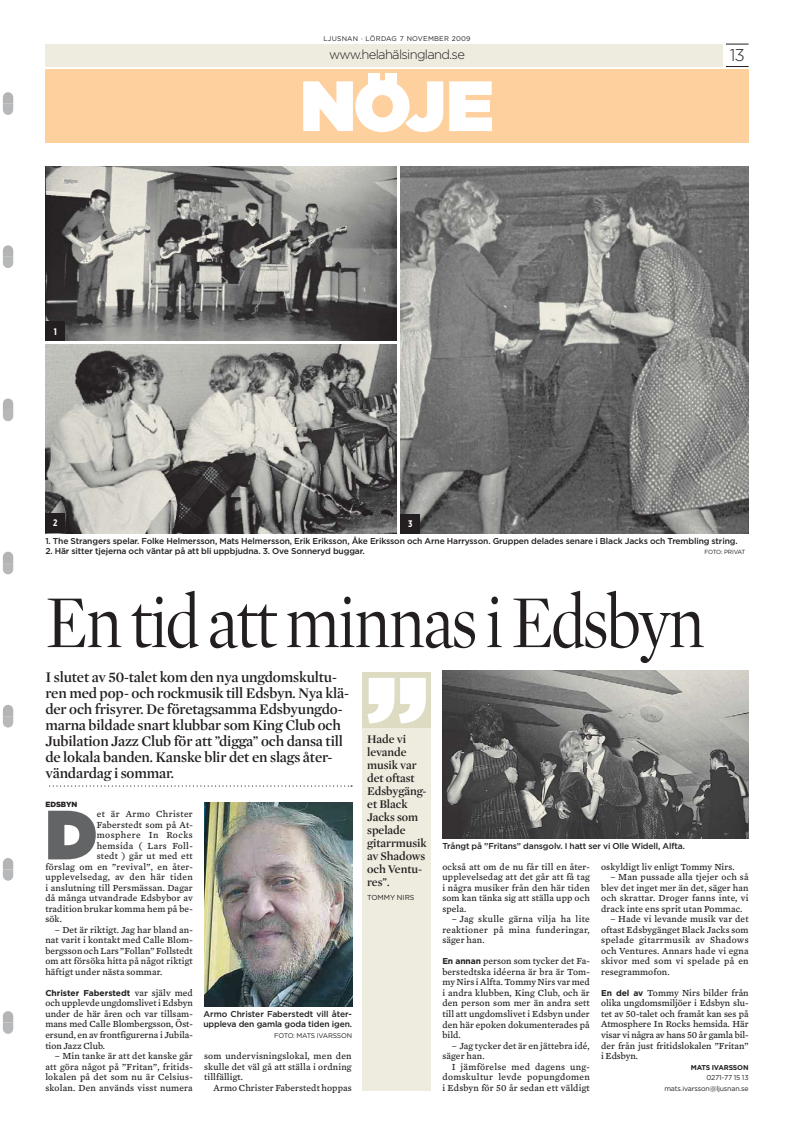
<style>
.page{position:relative;width:794px;height:1126px;background:#fff}
.page>*{position:absolute;margin:0;border:0;box-sizing:border-box;transform-origin:0 0}
.t1{font:300 76px "Mercury Display";letter-spacing:-.03em;color:#231f20;scale:.88 1}
.t2{font:900 71px "Gotham";color:#fff}
.t3{font:900 69.5px "Gotham";color:#636466}
.t4{font:300 17px "Gotham";color:#231f20}
.t5{font:600 15px/16px "Mercury Display";letter-spacing:-.01em;color:#231f20}
.t6{font:300 13px "Gotham";letter-spacing:-.055em;color:#231f20}
.t7{font:600 12px/13px "Mercury Display";letter-spacing:-.005em;color:#231f20}
.t8{font:9.5px/10.5px "Mercury Text G4";letter-spacing:.015em;color:#231f20;text-align:justify}
.t9{font:9.5px "Mercury Text G4";letter-spacing:.035em;color:#231f20}
.t10{font:9.5px "Mercury Text G4";letter-spacing:.04em;color:#231f20}
.t11{font:9.5px "Mercury Text G4";letter-spacing:.05em;color:#231f20}
.t12{font:700 9.5px "Gotham Extra Narrow";color:#fff}
.t13{font:500 8.5px/10.5px "Gotham";letter-spacing:-.015em;color:#231f20}
.t14{font:700 8.5px "Gotham";letter-spacing:-.005em;color:#231f20}
.t15{font:900 7.5px "Gotham";color:#231f20}
.t16{font:7.2px "Gotham";letter-spacing:-.005em;color:#231f20}
.t17{font:7px/10.5px "Gotham";letter-spacing:-.02em;color:#231f20;text-align:right}
.t18{font:700 7px "Gotham";letter-spacing:-.02em;color:#231f20}
.t19{font:6.8px "Gotham";letter-spacing:.03em;color:#231f20}
.t20{font:6.8px "Gotham";letter-spacing:-.035em;color:#231f20}
.t21{font:6px "Gotham";letter-spacing:-.055em;color:#231f20}
.s1{font-family:"Mercury Text G4";font-weight:400;font-size:9.5px}
.s2{font-family:"Gotham";font-weight:700;font-size:8.5px}
</style>
<div class="page">
<div style="left:45px;top:44px;width:678px;height:23px;background:#eeecdf"></div>
<svg style="left:726px;top:44px;width:22px;height:1px"></svg>
<svg style="left:726px;top:66px;width:22px;height:1px"></svg>
<img style="left:400px;top:166px;width:348px;height:367px">
<img style="left:45px;top:344px;width:351px;height:189px">
<img style="left:45px;top:166px;width:351px;height:175px">
<div style="left:45px;top:69px;width:703px;height:74px;background:#fed09e"></div>
<div style="left:385px;top:74px;width:12px;height:11px;background:#fff"></div>
<div style="left:369px;top:74px;width:11px;height:11px;background:#fff"></div>
<svg style="left:52px;top:785px;width:300px;height:1px"></svg>
<div style="left:363px;top:727px;width:68px;height:363px;background:#eeecdf"></div>
<div style="left:363px;top:672px;width:68px;height:55px;background:#dedbc3"></div>
<svg style="left:367px;top:678px;width:59px;height:45px"></svg>
<div style="left:45px;top:512px;width:20px;height:20px;background:#231f20"></div>
<div style="left:45px;top:321px;width:20px;height:20px;background:#231f20"></div>
<div style="left:400px;top:513px;width:20px;height:20px;background:#231f20"></div>
<img style="left:443px;top:670px;width:305px;height:168px">
<img style="left:204px;top:802px;width:148px;height:204px">
<svg style="left:3px;top:551px;width:10px;height:23px"></svg>
<svg style="left:3px;top:705px;width:10px;height:22px"></svg>
<svg style="left:3px;top:858px;width:10px;height:22px"></svg>
<svg style="left:3px;top:1011px;width:10px;height:22px"></svg>
<svg style="left:3px;top:92px;width:10px;height:23px"></svg>
<svg style="left:3px;top:398px;width:10px;height:23px"></svg>
<svg style="left:3px;top:245px;width:10px;height:23px"></svg>
<p class="t12" style="left:54px;top:328px;width:5px">1</p>
<p class="t12" style="left:53px;top:519px;width:6px">2</p>
<p class="t19" style="left:323px;top:36px;width:149px">LJUSNAN · LÖRDAG 7 NOVEMBER 2009</p>
<h3 class="t6" style="left:329px;top:50px;width:137px">www.helahälsingland.se</h3>
<h3 class="t4" style="left:729px;top:49px;width:17px">13</h3>
<h2 class="t2" style="left:300px;top:80px;width:195px">NOJE</h2>
<p class="t12" style="left:408px;top:520px;width:6px">3</p>
<p class="t13" style="left:45px;top:536px;width:694px">1. The Strangers spelar. Folke Helmersson, Mats Helmersson, Erik Eriksson, Åke Eriksson och Arne Harrysson. Gruppen delades senare i Black Jacks och Trembling string.</p>
<p class="t13" style="left:45px;top:546px;width:321px">2. Här sitter tjejerna och väntar på att bli uppbjudna. 3. Ove Sonneryd buggar.</p>
<p class="t21" style="left:704px;top:550px;width:42px">FOTO: PRIVAT</p>
<h1 class="t1" style="left:45px;top:593px;width:750px">En tid att minnas i Edsbyn</h1>
<p class="t5" style="left:45px;top:670px;width:305px">I slutet av 50-talet kom den nya ungdomskultu&shy;ren med pop- och rockmusik till Edsbyn. Nya klä&shy;der och frisyrer. De företagsamma Edsbyungdo&shy;marna bildade snart klubbar som King Club och Jubilation Jazz Club för att ”digga” och dansa till de lokala banden. Kanske blir det en slags åter&shy;vändardag i sommar.</p>
<p class="t7" style="left:367px;top:733px;width:61px">Hade vi levande musik var det oftast<br>Edsbygäng&shy;et Black<br>Jacks som spelade gitarrmusik av Shadows och Ventu&shy;res”.</p>
<p class="t16" style="left:367px;top:895px;width:49px">TOMMY NIRS</p>
<p class="t15" style="left:45px;top:801px;width:34px">EDSBYN</p>
<h3 class="t3" style="left:45px;top:809px;width:54px">D</h3>
<p class="t10" style="left:97px;top:810px;width:98px">et är Armo Christer</p>
<p class="t8" style="left:97px;top:820px;width:98px">Faberstedt som på At-</p>
<p class="t11" style="left:97px;top:831px;width:98px">mosphere In Rocks</p>
<p class="t9" style="left:97px;top:842px;width:98px">hemsida ( Lars Foll-</p>
<p class="t8" style="left:97px;top:851px;width:98px">stedt ) går ut med ett</p>
<p class="t8" style="left:45px;top:862px;width:149px">förslag om en ”revival”, en åter-</p>
<p class="t9" style="left:45px;top:873px;width:149px">upplevelsedag, av den här tiden</p>
<p class="t8" style="left:45px;top:883px;width:149px">i anslutning till Persmässan. Dagar</p>
<p class="t8" style="left:45px;top:893px;width:149px">då många utvandrade Edsbybor av</p>
<p class="t8" style="left:45px;top:904px;width:149px">tradition brukar komma hem på be-</p>
<p class="t8" style="left:45px;top:914px;width:18px">sök.</p>
<p class="t8" style="left:45px;top:925px;width:149px;text-indent:9px">– Det är riktigt. Jag har bland an&shy;nat varit i kontakt med Calle Blom&shy;bergsson och Lars ”Follan” Follstedt om att försöka hitta på något riktigt häftigt under nästa sommar.</p>
<p class="t14" style="left:45px;top:989px;width:149px">Christer Faberstedt <span class="s1">var själv med</span></p>
<p class="t8" style="left:45px;top:998px;width:149px">och upplevde ungdomslivet i Edsbyn under de här åren och var tillsam&shy;mans med Calle Blombergsson, Öst&shy;ersund, en av frontfigurerna i Jubila&shy;tion Jazz Club.</p>
<p class="t8" style="left:45px;top:1051px;width:149px;text-indent:9px">– Min tanke är att det kanske går att göra något på ”Fritan”, fritids&shy;lokalen på det som nu är Celsius&shy;skolan. Den används visst numera</p>
<p class="t8" style="left:204px;top:1051px;width:149px">som undervisningslokal, men den skulle det väl gå att ställa i ordning tillfälligt.</p>
<p class="t13" style="left:442px;top:840px;width:244px">Trångt på ”Fritans” dansgolv. I hatt ser vi Olle Widell, Alfta.</p>
<p class="t8" style="left:442px;top:862px;width:149px">också att om de nu får till en åter&shy;upplevelsedag att det går att få tag i några musiker från den här tiden som kan tänka sig att ställa upp och spela.</p>
<p class="t8" style="left:442px;top:914px;width:149px;text-indent:9px">– Jag skulle gärna vilja ha lite reaktioner på mina funderingar, säger han.</p>
<p class="t8" style="left:442px;top:956px;width:149px"><span class="s2">En annan</span> person som tycker det Fa&shy;berstedtska idéerna är bra är Tom&shy;my Nirs i Alfta. Tommy Nirs var med i andra klubben, King Club, och är den person som mer än andra sett till att ungdomslivet i Edsbyn under den här epoken dokumenterades på bild.</p>
<p class="t8" style="left:442px;top:1040px;width:149px;text-indent:9px">– Jag tycker det är en jättebra idé, säger han.</p>
<p class="t8" style="left:442px;top:1061px;width:149px;text-indent:9px">I jämförelse med dagens ung&shy;domskultur levde popungdomen i Edsbyn för 50 år sedan ett väldigt</p>
<p class="t8" style="left:601px;top:862px;width:135px">oskyldigt liv enligt Tommy Nirs.</p>
<p class="t8" style="left:601px;top:872px;width:149px;text-indent:9px">– Man pussade alla tjejer och så blev det inget mer än det, säger han och skrattar. Droger fanns inte, vi drack inte ens sprit utan Pommac.</p>
<p class="t8" style="left:601px;top:914px;width:149px;text-indent:9px">– Hade vi levande musik var det oftast Edsbygänget Black Jacks som spelade gitarrmusik av Shadows och Ventures. Annars hade vi egna skivor med som vi spelade på en resegrammofon.</p>
<p class="t8" style="left:601px;top:988px;width:149px"><span class="s2">En del av</span> Tommy Nirs bilder från olika ungdomsmiljöer i Edsbyn slu&shy;tet av 50-talet och framåt kan ses på Atmosphere In Rocks hemsida. Här visar vi några av hans 50 år gamla bil&shy;der från just fritidslokalen ”Fritan” i Edsbyn.</p>
<p class="t18" style="left:690px;top:1064px;width:59px">MATS IVARSSON</p>
<p class="t17" style="left:664px;top:1072px;width:86px">0271-77 15 13 mats.ivarsson@ljusnan.se</p>
<p class="t13" style="left:203px;top:1008px;width:150px">Armo Christer Faberstedt vill åter&shy;uppleva den gamla goda tiden igen.</p>
<p class="t20" style="left:274px;top:1032px;width:79px">FOTO: MATS IVARSSON</p>
<p class="t8" style="left:213px;top:1082px;width:140px">Armo Christer Faberstedt hoppas</p>
</div>
